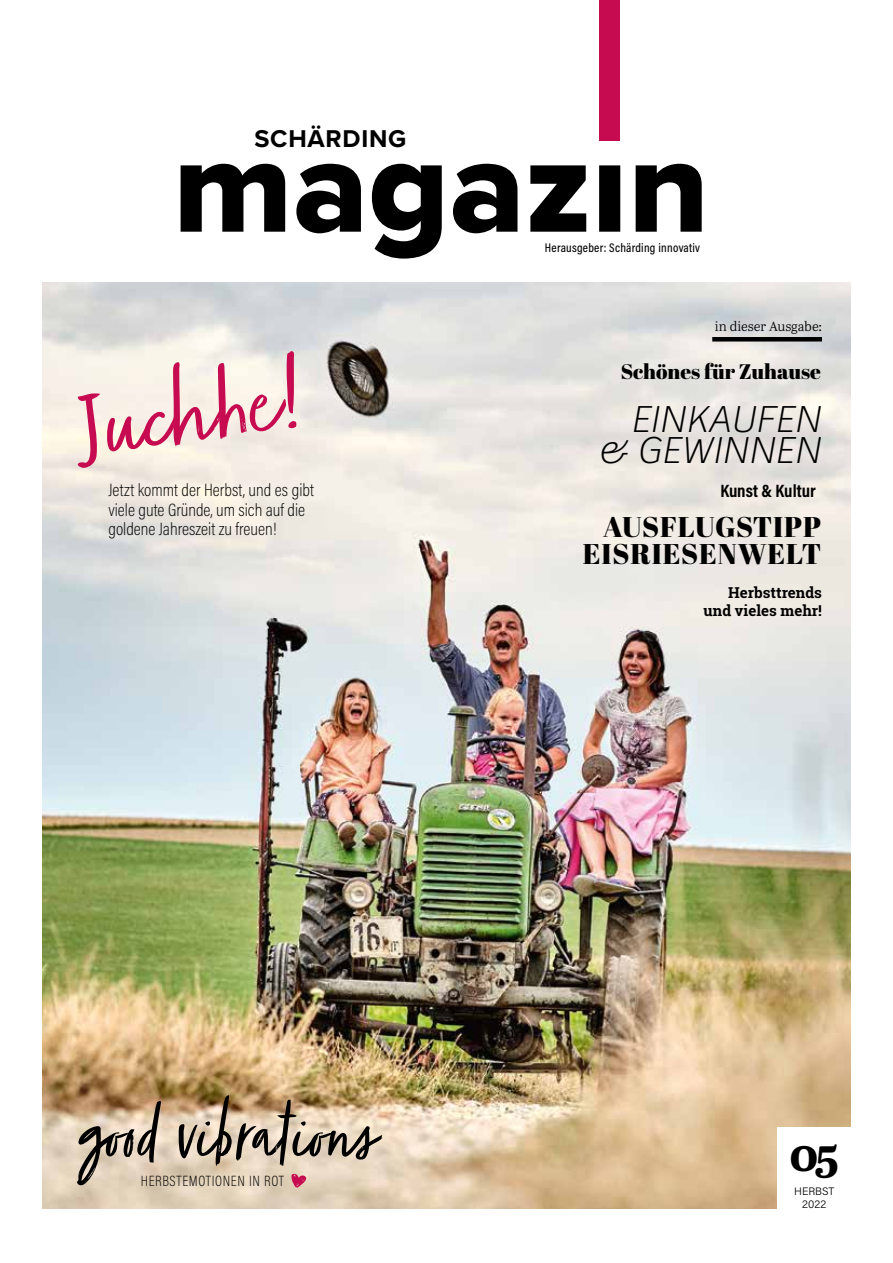
<style>
.page{position:relative;width:893px;height:1263px;background:#fff}
.page>*{position:absolute;margin:0;border:0;box-sizing:border-box;transform-origin:0 0}
.t1{font:137.25px "Proxima Nova Extrabld";color:#000}
.t2{font:110.55px "Zooja Light Pro";color:#c60b50}
.t3{font:85.95px "Zooja Light Pro";color:#000}
.t4{font:700 45.6px "Abril Text";color:#000}
.t5{font:italic 100 39px/31.5px "Bree";letter-spacing:.01em;color:#000;text-align:right}
.t6{font:28.5px/27px "Abril Fatface";letter-spacing:.03em;color:#000;text-align:right}
.t7{font:700 25.2px "Proxima Nova";letter-spacing:.03em;color:#000}
.t8{font:21px "Abril Fatface";color:#000}
.t9{font:200 18px/19.5px "Acumin Pro Cond";color:#000}
.t10{font:700 18px "Acumin Pro Cond";color:#000}
.t11{font:700 15px/18px "Roboto Slab";color:#000;text-align:right}
.t12{font:200 15px "Acumin Pro Cond";letter-spacing:.04em;color:#000}
.t13{font:13.5px "Abril Text Lt";color:#000}
.t14{font:500 12.6px "Acumin Pro Cond";letter-spacing:.02em;color:#000}
.t15{font:300 10.8px/12.9px "Acumin Pro";color:#000;text-align:center}
</style>
<div class="page">
<img style="left:43px;top:283px;width:807px;height:925px">
<div style="left:777px;top:1127px;width:116px;height:107px;background:#fff"></div>
<div style="left:599px;top:0;width:21px;height:140px;background:#c60b50"></div>
<hr style="left:712px;top:337px;width:110px;height:4px;background:#000">
<svg style="left:291px;top:1172px;width:15px;height:16px"></svg>
<h3 class="t7" style="left:254px;top:120px;width:153px">SCHÄRDING</h3>
<h1 class="t1" style="left:173px;top:84px;width:538px">magazin</h1>
<p class="t14" style="left:545px;top:239px;width:157px">Herausgeber: Schärding innovativ</p>
<p class="t13" style="left:715px;top:316px;width:109px">in dieser Ausgabe:</p>
<h2 class="t2" style="left:66px;top:373px;width:229px;rotate:-10deg">Juchhe!</h2>
<p class="t9" style="left:108px;top:480px;width:207px">Jetzt kommt der Herbst, und es gibt viele gute Gründe, um sich auf die goldene Jahreszeit zu freuen!</p>
<h3 class="t3" style="left:74px;top:1087px;width:294px">good vibrations</h3>
<p class="t12" style="left:141px;top:1171px;width:145px">HERBSTEMOTIONEN IN ROT</p>
<p class="t8" style="left:621px;top:357px;width:202px">Schönes für Zuhause</p>
<h3 class="t5" style="left:599px;top:401px;width:224px">EINKAUFEN &amp; GEWINNEN</h3>
<p class="t10" style="left:720px;top:479px;width:97px">Kunst &amp; Kultur</p>
<h3 class="t6" style="left:583px;top:513px;width:240px">AUSFLUGSTIPP<br>EISRIESENWELT</h3>
<p class="t11" style="left:704px;top:584px;width:120px">Herbsttrends und vieles mehr!</p>
<h3 class="t4" style="left:789px;top:1121px;width:51px">05</h3>
<p class="t15" style="left:794px;top:1184px;width:42px">HERBST<br>2022</p>
</div>
